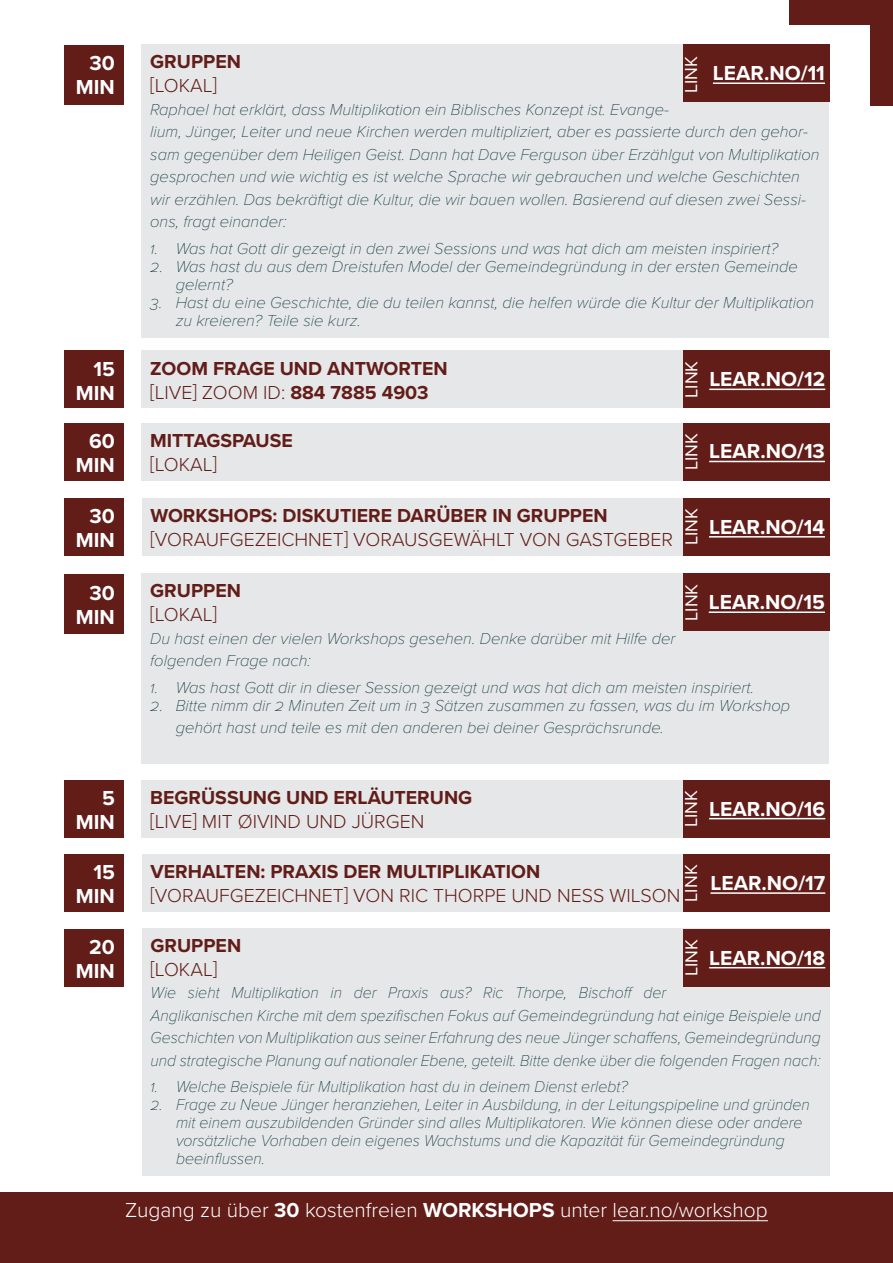
<style>
.page{position:relative;width:893px;height:1263px;background:#fff}
.page>*{position:absolute;margin:0;border:0;box-sizing:border-box;transform-origin:0 0}
.t1{font:700 21px/24px "Proxima Nova";color:#fff;text-align:right}
.t2{font:300 21px "Proxima Nova";color:#fff}
.t3{font:700 19.5px/24px "Proxima Nova";color:#621d19}
.t4{font:300 19.5px "Proxima Nova";color:#621d19}
.t5{font:18px "Proxima Nova";color:#fff}
.t6{font:italic 100 16.5px/22.5px "Proxima Nova";color:#063038}
.t7{font:italic 100 16.5px/22.5px "Proxima Nova";color:#063038;scale:.96 1}
.s1{font-weight:300}
.s2{font-weight:700}
</style>
<div class="page">
<div style="left:870px;top:0;width:23px;height:105px;background:#621d19"></div>
<div style="left:789px;top:0;width:104px;height:24px;background:#621d19"></div>
<div style="left:142px;top:423px;width:687px;height:57px;background:#e6e7e8"></div>
<div style="left:142px;top:573px;width:687px;height:191px;background:#e6e7e8"></div>
<div style="left:142px;top:351px;width:687px;height:57px;background:#e6e7e8"></div>
<div style="left:142px;top:498px;width:687px;height:58px;background:#e6e7e8"></div>
<div style="left:142px;top:780px;width:687px;height:57px;background:#e6e7e8"></div>
<div style="left:142px;top:45px;width:687px;height:293px;background:#e6e7e8"></div>
<div style="left:64px;top:45px;width:59px;height:59px;background:#621d19"></div>
<div style="left:64px;top:351px;width:59px;height:57px;background:#621d19"></div>
<div style="left:64px;top:423px;width:59px;height:57px;background:#621d19"></div>
<div style="left:64px;top:498px;width:59px;height:58px;background:#621d19"></div>
<div style="left:64px;top:575px;width:59px;height:59px;background:#621d19"></div>
<div style="left:64px;top:780px;width:59px;height:57px;background:#621d19"></div>
<div style="left:64px;top:854px;width:59px;height:58px;background:#621d19"></div>
<div style="left:64px;top:929px;width:59px;height:57px;background:#621d19"></div>
<div style="left:142px;top:854px;width:687px;height:58px;background:#e6e7e8"></div>
<div style="left:142px;top:928px;width:687px;height:247px;background:#e6e7e8"></div>
<div style="left:0;top:1192px;width:893px;height:71px;background:#621d19"></div>
<hr style="left:613px;top:1220px;width:155px;height:1px;background:#fff">
<div style="left:683px;top:351px;width:147px;height:57px;background:#621d19"></div>
<hr style="left:709px;top:389px;width:116px;height:1px;background:#fff">
<div style="left:683px;top:45px;width:146px;height:57px;background:#621d19"></div>
<hr style="left:713px;top:82px;width:112px;height:2px;background:#fff">
<div style="left:683px;top:423px;width:146px;height:57px;background:#621d19"></div>
<hr style="left:709px;top:461px;width:116px;height:1px;background:#fff">
<div style="left:683px;top:498px;width:146px;height:58px;background:#621d19"></div>
<hr style="left:709px;top:536px;width:116px;height:2px;background:#fff">
<div style="left:683px;top:573px;width:146px;height:58px;background:#621d19"></div>
<hr style="left:709px;top:611px;width:116px;height:2px;background:#fff">
<div style="left:683px;top:780px;width:147px;height:57px;background:#621d19"></div>
<hr style="left:709px;top:818px;width:116px;height:1px;background:#fff">
<div style="left:683px;top:854px;width:147px;height:58px;background:#621d19"></div>
<hr style="left:710px;top:892px;width:115px;height:2px;background:#fff">
<div style="left:683px;top:929px;width:147px;height:57px;background:#621d19"></div>
<hr style="left:709px;top:967px;width:116px;height:1px;background:#fff">
<p class="t1" style="left:76px;top:51px;width:41px">30<br>MIN</p>
<p class="t1" style="left:76px;top:357px;width:41px">15<br>MIN</p>
<p class="t1" style="left:76px;top:429px;width:41px">60<br>MIN</p>
<p class="t1" style="left:76px;top:504px;width:41px">30<br>MIN</p>
<p class="t1" style="left:76px;top:581px;width:41px">30<br>MIN</p>
<p class="t3" style="left:150px;top:50px;width:92px">GRUPPEN</p>
<p class="t4" style="left:150px;top:77px;width:68px">[LOKAL]</p>
<p class="t6" style="left:150px;top:99px;width:671px">Raphael hat erklärt, dass Multiplikation ein Biblisches Konzept ist. Evange-<br>lium, Jünger, Leiter und neue Kirchen werden multipliziert, aber es passierte durch den gehor&shy;sam gegenüber dem Heiligen Geist. Dann hat Dave Ferguson über Erzählgut von Multiplikation gesprochen und wie wichtig es ist welche Sprache wir gebrauchen und welche Geschichten wir erzählen. Das bekräftigt die Kultur, die wir bauen wollen. Basierend auf diesen zwei Sessi&shy;ons, fragt einander:</p>
<p class="t6" style="left:150px;top:238px;width:629px">1. Was hat Gott dir gezeigt in den zwei Sessions und was hat dich am meisten inspiriert?</p>
<p class="t6" style="left:176px;top:258px;width:624px;line-height:18px;text-indent:-26px">2. Was hast du aus dem Dreistufen Model der Gemeindegründung in der ersten Gemeinde gelernt?</p>
<p class="t6" style="left:176px;top:294px;width:640px;line-height:18px;text-indent:-26px">3. Hast du eine Geschichte, die du teilen kannst, die helfen würde die Kultur der Multiplikation zu kreieren? Teile sie kurz.</p>
<p class="t5" style="left:683px;top:93px;width:39px;rotate:-90deg">LINK</p>
<p class="t1" style="left:713px;top:61px;width:114px">LEAR.NO/11</p>
<p class="t3" style="left:150px;top:356px;width:299px">ZOOM FRAGE UND ANTWORTEN <span class="s1">[LIVE] ZOOM ID:</span> 884 7885 4903</p>
<p class="t3" style="left:150px;top:428px;width:144px">MITTAGSPAUSE</p>
<p class="t4" style="left:150px;top:455px;width:68px">[LOKAL]</p>
<p class="t3" style="left:151px;top:504px;width:459px">WORKSHOPS: DISKUTIERE DARÜBER IN GRUPPEN</p>
<p class="t4" style="left:151px;top:530px;width:524px">[VORAUFGEZEICHNET] VORAUSGEWÄHLT VON GASTGEBER</p>
<p class="t5" style="left:684px;top:398px;width:39px;rotate:-90deg">LINK</p>
<p class="t5" style="left:684px;top:470px;width:39px;rotate:-90deg">LINK</p>
<p class="t5" style="left:684px;top:545px;width:39px;rotate:-90deg">LINK</p>
<p class="t1" style="left:709px;top:367px;width:117px">LEAR.NO/12</p>
<p class="t1" style="left:709px;top:440px;width:117px">LEAR.NO/13</p>
<p class="t1" style="left:709px;top:515px;width:117px">LEAR.NO/14</p>
<p class="t5" style="left:684px;top:621px;width:39px;rotate:-90deg">LINK</p>
<p class="t3" style="left:150px;top:579px;width:92px">GRUPPEN</p>
<p class="t4" style="left:150px;top:606px;width:68px">[LOKAL]</p>
<p class="t6" style="left:150px;top:628px;width:527px">Du hast einen der vielen Workshops gesehen. Denke darüber mit Hilfe der folgenden Frage nach:</p>
<p class="t6" style="left:150px;top:677px;width:605px">1. Was hast Gott dir in dieser Session gezeigt und was hat dich am meisten inspiriert.</p>
<p class="t6" style="left:176px;top:695px;width:616px;text-indent:-26px">2. Bitte nimm dir 2 Minuten Zeit um in 3 Sätzen zusammen zu fassen, was du im Workshop gehört hast und teile es mit den anderen bei deiner Gesprächsrunde.</p>
<p class="t1" style="left:709px;top:590px;width:118px">LEAR.NO/15</p>
<p class="t1" style="left:76px;top:786px;width:41px">5<br>MIN</p>
<p class="t1" style="left:76px;top:860px;width:41px">15<br>MIN</p>
<p class="t1" style="left:76px;top:935px;width:41px">20<br>MIN</p>
<p class="t3" style="left:150px;top:785px;width:324px">BEGRÜSSUNG UND ERLÄUTERUNG</p>
<p class="t4" style="left:150px;top:812px;width:276px">[LIVE] MIT ØIVIND UND JÜRGEN</p>
<p class="t5" style="left:683px;top:827px;width:39px;rotate:-90deg">LINK</p>
<p class="t5" style="left:683px;top:902px;width:39px;rotate:-90deg">LINK</p>
<p class="t5" style="left:684px;top:976px;width:39px;rotate:-90deg">LINK</p>
<p class="t1" style="left:709px;top:797px;width:118px">LEAR.NO/16</p>
<p class="t3" style="left:151px;top:860px;width:391px">VERHALTEN: PRAXIS DER MULTIPLIKATION</p>
<p class="t4" style="left:151px;top:886px;width:531px">[VORAUFGEZEICHNET] VON RIC THORPE UND NESS WILSON</p>
<p class="t3" style="left:151px;top:933px;width:92px">GRUPPEN</p>
<p class="t4" style="left:151px;top:960px;width:68px">[LOKAL]</p>
<p class="t7" style="left:151px;top:982px;width:700px">Wie sieht Multiplikation in der Praxis aus? Ric Thorpe, Bischoff der<br>Anglikanischen Kirche mit dem spezifischen Fokus auf Gemeindegründung hat einige Beispiele und Geschichten von Multiplikation aus seiner Erfahrung des neue Jünger schaffens, Gemeindegründung und strategische Planung auf nationaler Ebene, geteilt. Bitte denke über die folgenden Fragen nach:</p>
<p class="t7" style="left:151px;top:1076px;width:499px">1. Welche Beispiele für Multiplikation hast du in deinem Dienst erlebt?</p>
<p class="t7" style="left:176px;top:1096px;width:662px;line-height:18px;text-indent:-26px">2. Frage zu Neue Jünger heranziehen, Leiter in Ausbildung, in der Leitungspipeline und gründen mit einem auszubildenden Gründer sind alles Multiplikatoren. Wie können diese oder andere vorsätzliche Vorhaben dein eigenes Wachstums und die Kapazität für Gemeindegründung beeinflussen.</p>
<p class="t2" style="left:125px;top:1200px;width:644px">Zugang zu über <span class="s2">30</span> kostenfreien <span class="s2">WORKSHOPS</span> unter lear.no/workshop</p>
<p class="t1" style="left:710px;top:871px;width:116px">LEAR.NO/17</p>
<p class="t1" style="left:709px;top:946px;width:118px">LEAR.NO/18</p>
</div>
